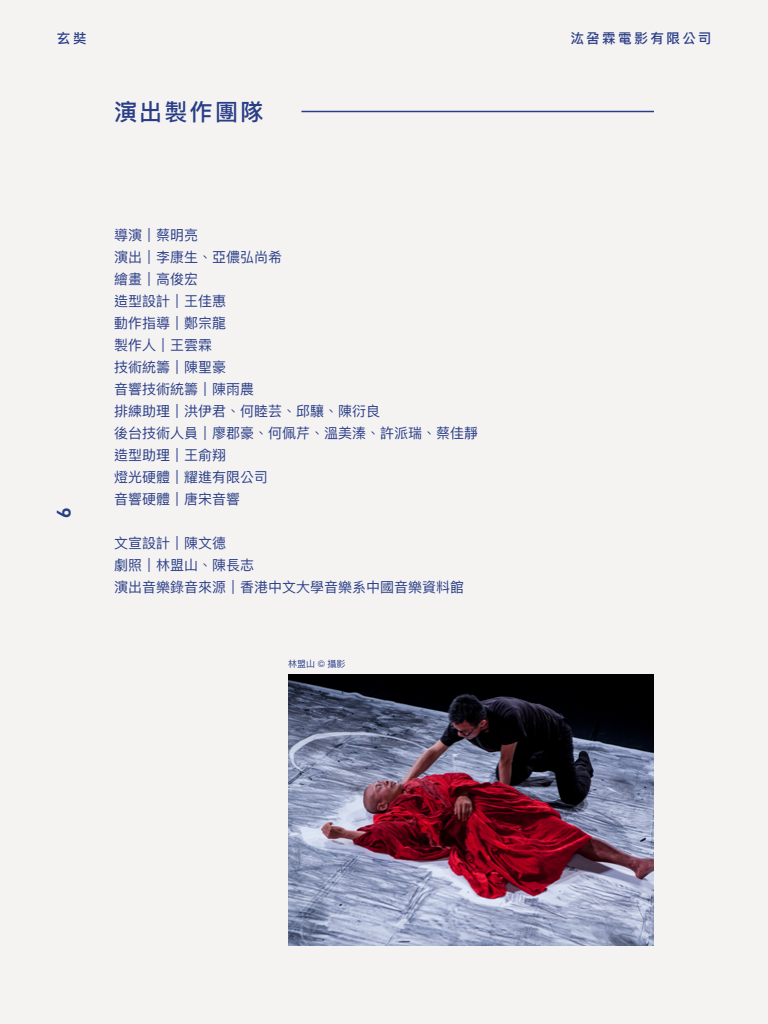
<style>
.page{position:relative;width:768px;height:1024px;background:#f5f3f2}
.page>*{position:absolute;margin:0;border:0;box-sizing:border-box;transform-origin:0 0}
.t1{font:500 23px "Ping Fang TC";letter-spacing:.1em;color:#2a3e88}
.t2{font:19px "DIN Bold Alternate";color:#2a3e88}
.t3{font:14px/22px "Ping Fang TC";color:#2a3e88}
.t4{font:500 13.5px "Ping Fang TC";letter-spacing:.185em;color:#2a3e88}
.t5{font:9px "Ping Fang TC";color:#2a3e88}
</style>
<div class="page">
<hr style="left:301px;top:111px;width:353px;height:1px;background:#2a3e88">
<img style="left:288px;top:675px;width:366px;height:271px">
<p class="t4" style="left:57px;top:29px;width:31px">玄奘</p>
<p class="t4" style="left:570px;top:29px;width:143px">汯呄霖電影有限公司</p>
<h2 class="t2" style="left:52px;top:518px;width:12px;rotate:-90deg">6</h2>
<h1 class="t1" style="left:114px;top:97px;width:151px">演出製作團隊</h1>
<p class="t3" style="left:114px;top:224px;width:365px">導演｜蔡明亮<br>演出｜李康生、亞儂弘尚希<br>繪畫｜高俊宏<br>造型設計｜王佳惠<br>動作指導｜鄭宗龍<br>製作人｜王雲霖<br>技術統籌｜陳聖豪<br>音響技術統籌｜陳雨農<br>排練助理｜洪伊君、何睦芸、邱驤、陳衍良<br>後台技術人員｜廖郡豪、何佩芹、溫美溱、許派瑞、蔡佳靜造型助理｜王俞翔<br>燈光硬體｜耀進有限公司<br>音響硬體｜唐宋音響</p>
<p class="t3" style="left:114px;top:532px;width:351px">文宣設計｜陳文德<br>劇照｜林盟山、陳長志<br>演出音樂錄音來源｜香港中文大學音樂系中國音樂資料館</p>
<p class="t5" style="left:288px;top:658px;width:59px">林盟山 © 攝影</p>
</div>
